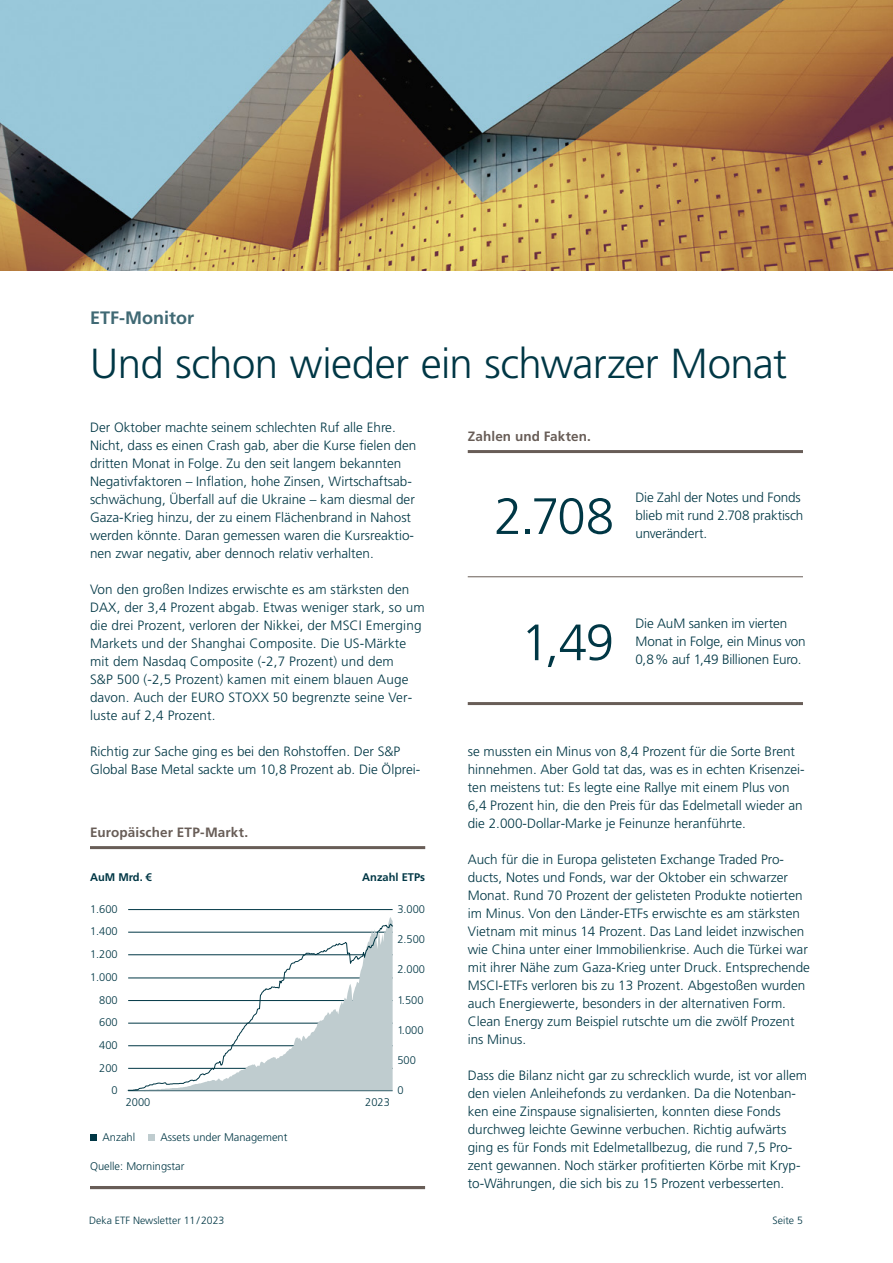
<style>
.page{position:relative;width:893px;height:1263px;background:#fff}
.page>*{position:absolute;margin:0;border:0;box-sizing:border-box;transform-origin:0 0}
.t1{font:300 51px "Deka Frutiger OTPS";color:#003745}
.t2{font:300 42px "Deka Frutiger OTPS";letter-spacing:-.015em;color:#003745}
.t3{font:700 18px "Deka Frutiger OTPS";color:#406974}
.t4{font:300 13.5px/18px "Deka Frutiger OTPS";color:#003745}
.t5{font:700 13.5px "Deka Frutiger OTPS";letter-spacing:.01em;color:#685d57}
.t6{font:300 11.1px "Deka Frutiger OTPS";color:#003745}
.t7{font:700 11.1px "Deka Frutiger OTPS";color:#003745}
.t8{font:300 10.5px "Deka Frutiger OTPS";color:#003745}
</style>
<div class="page">
<hr style="left:90px;top:1186px;width:335px;height:3px;background:#685d57">
<div style="left:148px;top:1134px;width:7px;height:6px;background:#bfcccf"></div>
<div style="left:90px;top:1134px;width:7px;height:6px;background:#003745"></div>
<hr style="left:128px;top:909px;width:265px;height:1px;background:#003745">
<svg style="left:127px;top:922px;width:266px;height:169px"></svg>
<hr style="left:90px;top:846px;width:335px;height:3px;background:#685d57">
<hr style="left:468px;top:450px;width:335px;height:3px;background:#685d57">
<img style="left:0;top:0;width:893px;height:270px">
<hr style="left:468px;top:702px;width:335px;height:3px;background:#685d57">
<hr style="left:468px;top:576px;width:335px;height:1px;background:#685d57">
<h3 class="t3" style="left:90px;top:307px;width:106px">ETF-Monitor</h3>
<h2 class="t2" style="left:90px;top:338px;width:698px">Und schon wieder ein schwarzer Monat</h2>
<p class="t4" style="left:90px;top:418px;width:328px">Der Oktober machte seinem schlechten Ruf alle Ehre.<br>Nicht, dass es einen Crash gab, aber die Kurse fielen den dritten Monat in Folge. Zu den seit langem bekannten Negativfaktoren – Inflation, hohe Zinsen, Wirtschaftsab&shy;schwächung, Überfall auf die Ukraine – kam diesmal der Gaza-Krieg hinzu, der zu einem Flächenbrand in Nahost werden könnte. Daran gemessen waren die Kursreaktio&shy;nen zwar negativ, aber dennoch relativ verhalten.</p>
<p class="t4" style="left:90px;top:580px;width:336px">Von den großen Indizes erwischte es am stärksten den DAX, der 3,4 Prozent abgab. Etwas weniger stark, so um die drei Prozent, verloren der Nikkei, der MSCI Emerging Markets und der Shanghai Composite. Die US-Märkte mit dem Nasdaq Composite (-2,7 Prozent) und dem<br>S&amp;P 500 (-2,5 Prozent) kamen mit einem blauen Auge davon. Auch der EURO STOXX 50 begrenzte seine Ver&shy;luste auf 2,4 Prozent.</p>
<p class="t4" style="left:90px;top:742px;width:332px">Richtig zur Sache ging es bei den Rohstoffen. Der S&amp;P<br>Global Base Metal sackte um 10,8 Prozent ab. Die Ölprei-</p>
<p class="t4" style="left:468px;top:742px;width:338px">se mussten ein Minus von 8,4 Prozent für die Sorte Brent hinnehmen. Aber Gold tat das, was es in echten Krisenzei&shy;ten meistens tut: Es legte eine Rallye mit einem Plus von 6,4 Prozent hin, die den Preis für das Edelmetall wieder an die 2.000-Dollar-Marke je Feinunze heranführte.</p>
<p class="t4" style="left:468px;top:850px;width:344px">Auch für die in Europa gelisteten Exchange Traded Pro&shy;ducts, Notes und Fonds, war der Oktober ein schwarzer Monat. Rund 70 Prozent der gelisteten Produkte notierten im Minus. Von den Länder-ETFs erwischte es am stärksten Vietnam mit minus 14 Prozent. Das Land leidet inzwischen wie China unter einer Immobilienkrise. Auch die Türkei war mit ihrer Nähe zum Gaza-Krieg unter Druck. Entsprechende MSCI-ETFs verloren bis zu 13 Prozent. Abgestoßen wurden auch Energiewerte, besonders in der alternativen Form.<br>Clean Energy zum Beispiel rutschte um die zwölf Prozent ins Minus.</p>
<p class="t4" style="left:468px;top:1066px;width:341px">Dass die Bilanz nicht gar zu schrecklich wurde, ist vor allem den vielen Anleihefonds zu verdanken. Da die Notenban&shy;ken eine Zinspause signalisierten, konnten diese Fonds durchweg leichte Gewinne verbuchen. Richtig aufwärts ging es für Fonds mit Edelmetallbezug, die rund 7,5 Pro&shy;zent gewannen. Noch stärker profitierten Körbe mit Kryp&shy;to-Währungen, die sich bis zu 15 Prozent verbesserten.</p>
<p class="t5" style="left:468px;top:428px;width:125px">Zahlen und Fakten.</p>
<h1 class="t1" style="left:494px;top:485px;width:122px">2.708</h1>
<p class="t4" style="left:635px;top:488px;width:170px">Die Zahl der Notes und Fonds blieb mit rund 2.708 praktisch unverändert.</p>
<p class="t4" style="left:635px;top:614px;width:172px">Die AuM sanken im vierten<br>Monat in Folge, ein Minus von</p>
<h1 class="t1" style="left:521px;top:611px;width:95px">1,49</h1>
<p class="t4" style="left:635px;top:650px;width:168px">0,8% auf 1,49 Billionen Euro.</p>
<p class="t5" style="left:90px;top:824px;width:160px">Europäischer ETP-Markt.</p>
<p class="t7" style="left:90px;top:871px;width:64px">AuM Mrd. €</p>
<p class="t7" style="left:362px;top:871px;width:64px">Anzahl ETPs</p>
<p class="t6" style="left:90px;top:902px;width:29px">1.600</p>
<p class="t6" style="left:397px;top:902px;width:29px">3.000</p>
<p class="t6" style="left:397px;top:932px;width:29px">2.500</p>
<p class="t6" style="left:90px;top:925px;width:29px">1.400</p>
<p class="t6" style="left:90px;top:947px;width:29px">1.200</p>
<p class="t6" style="left:397px;top:963px;width:29px">2.000</p>
<p class="t6" style="left:90px;top:970px;width:29px">1.000</p>
<p class="t6" style="left:397px;top:993px;width:28px">1.500</p>
<p class="t6" style="left:99px;top:993px;width:20px">800</p>
<p class="t6" style="left:99px;top:1016px;width:20px">600</p>
<p class="t6" style="left:397px;top:1023px;width:28px">1.000</p>
<p class="t6" style="left:99px;top:1038px;width:20px">400</p>
<p class="t6" style="left:397px;top:1053px;width:20px">500</p>
<p class="t6" style="left:99px;top:1061px;width:20px">200</p>
<p class="t6" style="left:397px;top:1084px;width:8px">0</p>
<p class="t6" style="left:112px;top:1084px;width:8px">0</p>
<p class="t6" style="left:126px;top:1095px;width:26px">2000</p>
<p class="t6" style="left:365px;top:1095px;width:26px">2023</p>
<p class="t6" style="left:103px;top:1130px;width:34px">Anzahl</p>
<p class="t6" style="left:161px;top:1130px;width:128px">Assets under Management</p>
<p class="t6" style="left:90px;top:1159px;width:96px">Quelle: Morningstar</p>
<p class="t8" style="left:89px;top:1214px;width:137px">Deka ETF Newsletter 11/2023</p>
<p class="t8" style="left:773px;top:1214px;width:32px">Seite 5</p>
</div>
